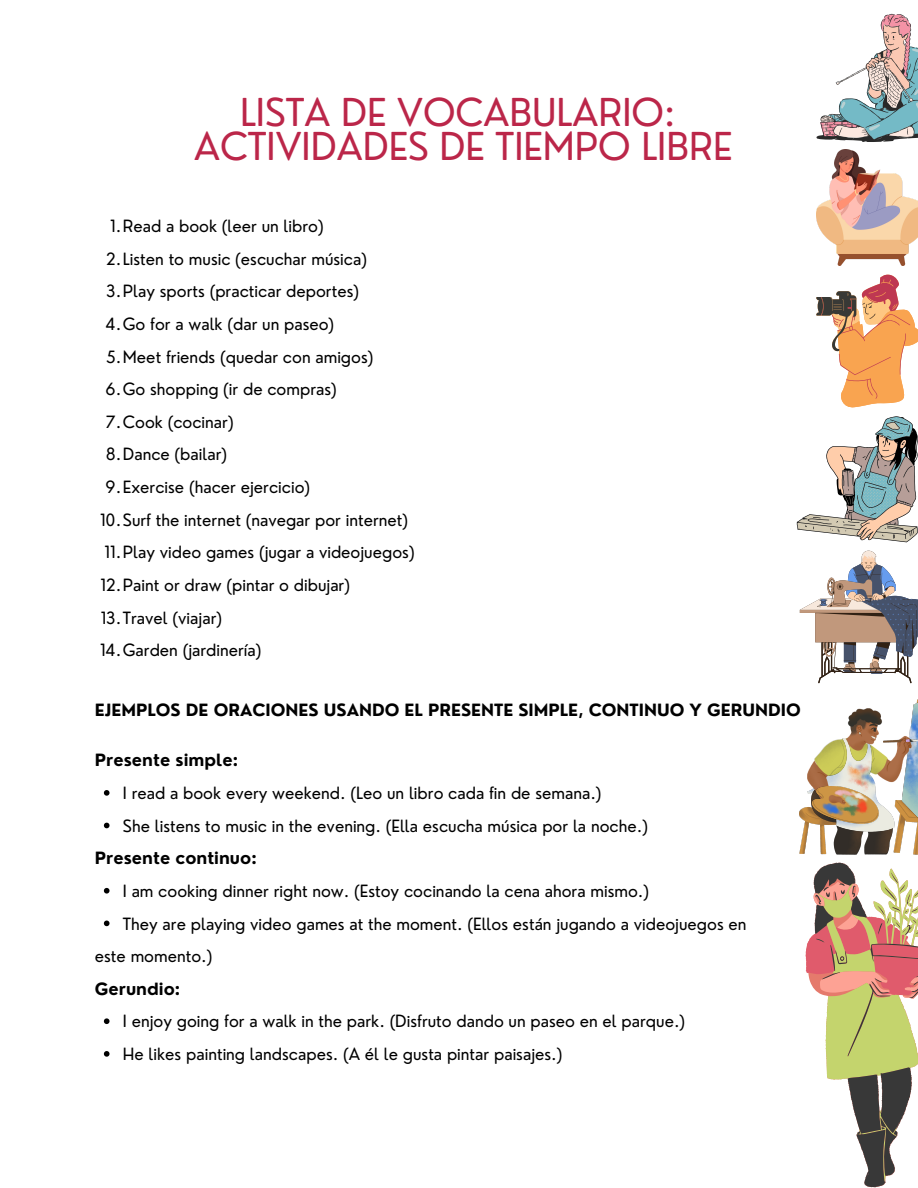
<style>
.page{position:relative;width:918px;height:1188px;background:#fff}
.page>*{position:absolute;margin:0;border:0;box-sizing:border-box;transform-origin:0 0}
.t1{font:37.5px/33.8px "Nourd";color:#bb2649;text-align:center}
.t2{font:16.5px/32.7px "Nourd";color:#000}
.t3{font:700 16.5px "Nourd";color:#000}
</style>
<div class="page">
<svg style="left:104px;top:790px;width:6px;height:6px"></svg>
<svg style="left:104px;top:823px;width:6px;height:5px"></svg>
<svg style="left:104px;top:888px;width:6px;height:6px"></svg>
<svg style="left:104px;top:921px;width:6px;height:5px"></svg>
<svg style="left:104px;top:1018px;width:6px;height:6px"></svg>
<svg style="left:104px;top:1051px;width:6px;height:6px"></svg>
<svg style="left:816px;top:274px;width:102px;height:134px"></svg>
<img style="left:816px;top:150px;width:102px;height:115px">
<svg style="left:816px;top:14px;width:102px;height:128px"></svg>
<svg style="left:800px;top:550px;width:118px;height:133px"></svg>
<svg style="left:797px;top:416px;width:121px;height:126px"></svg>
<img style="left:800px;top:807px;width:118px;height:47px">
<img style="left:911px;top:699px;width:7px;height:118px">
<img style="left:917px;top:721px;width:1px;height:57px">
<img style="left:812px;top:832px;width:81px;height:22px">
<img style="left:808px;top:818px;width:86px;height:14px">
<img style="left:808px;top:818px;width:76px;height:12px">
<svg style="left:848px;top:708px;width:34px;height:13px"></svg>
<svg style="left:804px;top:721px;width:113px;height:97px"></svg>
<img style="left:813px;top:786px;width:66px;height:37px">
<img style="left:813px;top:790px;width:65px;height:32px">
<img style="left:857px;top:790px;width:13px;height:26px">
<svg style="left:818px;top:779px;width:39px;height:37px"></svg>
<svg style="left:823px;top:787px;width:29px;height:22px"></svg>
<img style="left:884px;top:739px;width:34px;height:3px">
<svg style="left:911px;top:739px;width:7px;height:2px"></svg>
<svg style="left:806px;top:862px;width:112px;height:325px"></svg>
<p class="t1" style="left:194px;top:95px;width:540px">LISTA DE VOCABULARIO:<br>ACTIVIDADES DE TIEMPO LIBRE</p>
<p class="t2" style="left:110px;top:210px;width:215px">1.Read a book (leer un libro)</p>
<p class="t2" style="left:106px;top:242px;width:262px">2.Listen to music (escuchar música)</p>
<p class="t2" style="left:106px;top:275px;width:254px">3.Play sports (practicar deportes)</p>
<p class="t2" style="left:106px;top:307px;width:230px">4.Go for a walk (dar un paseo)</p>
<p class="t2" style="left:106px;top:340px;width:269px">5.Meet friends (quedar con amigos)</p>
<p class="t2" style="left:106px;top:373px;width:233px">6.Go shopping (ir de compras)</p>
<p class="t2" style="left:106px;top:405px;width:129px">7.Cook (cocinar)</p>
<p class="t2" style="left:106px;top:438px;width:123px">8.Dance (bailar)</p>
<p class="t2" style="left:106px;top:471px;width:206px">9.Exercise (hacer ejercicio)</p>
<p class="t2" style="left:100px;top:503px;width:310px">10.Surf the internet (navegar por internet)</p>
<p class="t2" style="left:105px;top:536px;width:311px">11.Play video games (jugar a videojuegos)</p>
<p class="t2" style="left:101px;top:568px;width:251px">12.Paint or draw (pintar o dibujar)</p>
<p class="t2" style="left:101px;top:601px;width:123px">13.Travel (viajar)</p>
<p class="t2" style="left:100px;top:634px;width:163px">14.Garden (jardinería)</p>
<p class="t3" style="left:95px;top:699px;width:707px">EJEMPLOS DE ORACIONES USANDO EL PRESENTE SIMPLE, CONTINUO Y GERUNDIO</p>
<p class="t3" style="left:95px;top:750px;width:145px">Presente simple:</p>
<p class="t2" style="left:123px;top:777px;width:527px">I read a book every weekend. (Leo un libro cada fin de semana.)<br>She listens to music in the evening. (Ella escucha música por la noche.)</p>
<p class="t3" style="left:95px;top:848px;width:163px">Presente continuo:</p>
<p class="t2" style="left:123px;top:874px;width:528px">I am cooking dinner right now. (Estoy cocinando la cena ahora mismo.)</p>
<p class="t2" style="left:123px;top:907px;width:625px">They are playing video games at the moment. (Ellos están jugando a videojuegos en</p>
<p class="t2" style="left:95px;top:940px;width:119px">este momento.)</p>
<p class="t3" style="left:95px;top:978px;width:87px">Gerundio:</p>
<p class="t2" style="left:123px;top:1005px;width:564px">I enjoy going for a walk in the park. (Disfruto dando un paseo en el parque.)<br>He likes painting landscapes. (A él le gusta pintar paisajes.)</p>
</div>
